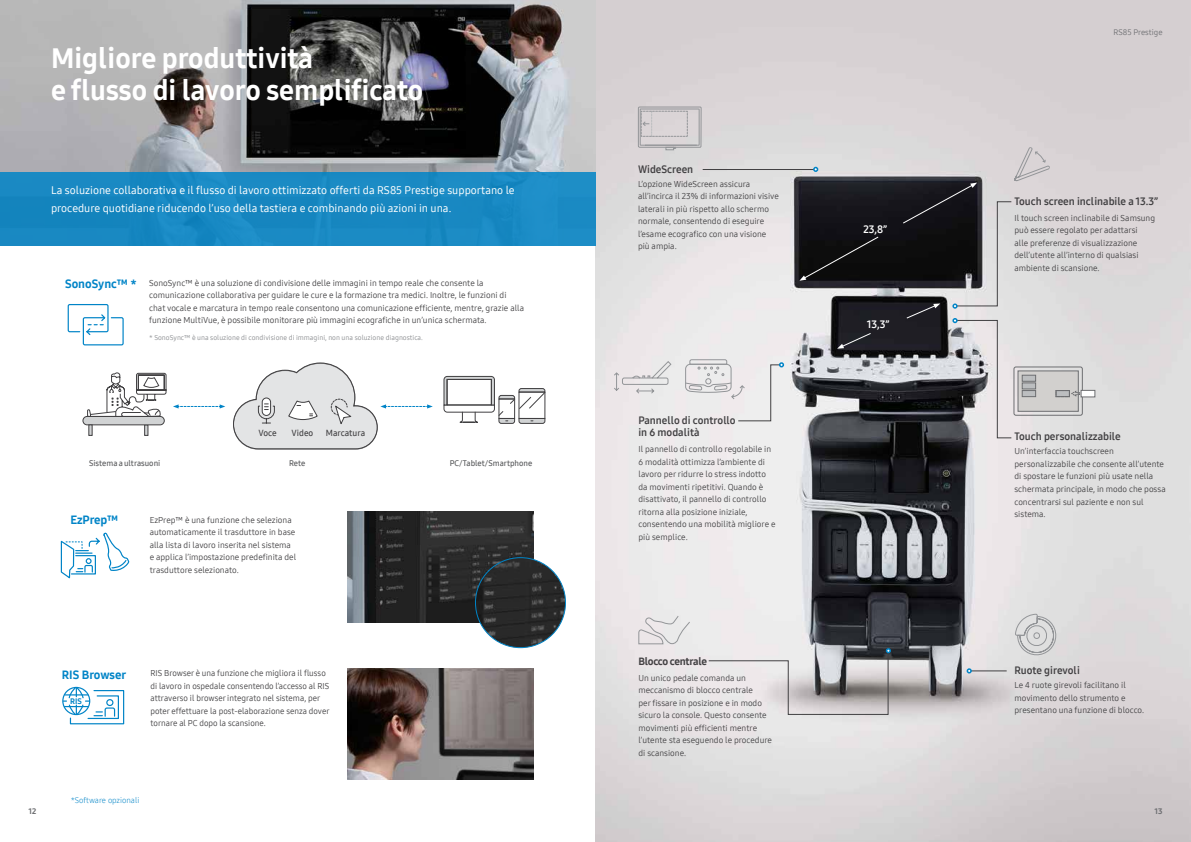
<style>
.page{position:relative;width:1191px;height:842px;background:#fff}
.page>*{position:absolute;margin:0;border:0;box-sizing:border-box;transform-origin:0 0}
.t1{font:28px/32px "Samsung One 800";color:#fff}
.t2{font:12px "Samsung One 800";color:#0084c7}
.t3{font:11px/18px "Samsung One 500";color:#fff}
.t4{font:10.5px/12px "Samsung One 700";color:#414042}
.t5{font:10.5px "Samsung One 800";letter-spacing:-.03em;color:#414042}
.t6{font:10.5px "Samsung One 700";color:#fff}
.t7{font:8.6px "Samsung One 600";color:#414042}
.t8{font:8.5px/12.5px "Samsung One 400";color:#414042}
.t9{font:8px "Samsung One 600";color:#58595b}
.t10{font:8px "Samsung One 300";color:#0084c7}
.t11{font:8px "Samsung One 400";color:#6d6e71}
.t12{font:8px "Samsung One 800";color:#6d6e71}
.t13{font:8px "Samsung One 800";color:#0084c7}
.t14{font:7px "Samsung One 500";color:#939598}
</style>
<div class="page">
<img style="left:596px;top:0;width:595px;height:842px">
<hr style="left:702px;top:169px;width:113px;height:1px;background:#414042">
<svg style="left:613px;top:361px;width:59px;height:33px;background:#e1dee0"></svg>
<svg style="left:813px;top:167px;width:5px;height:5px"></svg>
<svg style="left:685px;top:359px;width:99px;height:62px;background:#e5e3e4"></svg>
<hr style="left:969px;top:671px;width:37px;height:1px;background:#414042">
<svg style="left:966px;top:668px;width:5px;height:5px"></svg>
<svg style="left:708px;top:648px;width:183px;height:67px;background:#c8c5c7"></svg>
<svg style="left:638px;top:615px;width:52px;height:29px;background:#e1dfe0"></svg>
<svg style="left:1014px;top:614px;width:44px;height:65px;background:#d4d4d5"></svg>
<img style="left:0;top:0;width:595px;height:172px">
<svg style="left:67px;top:304px;width:57px;height:42px"></svg>
<div style="left:0;top:172px;width:595px;height:74px;background:#1989c3"></div>
<div style="left:1013px;top:367px;width:69px;height:48px;border:1px solid #6d6e71;border-radius:2px"></div>
<div style="left:1080px;top:390px;width:15px;height:7px;background:#fff;border:1px solid #6d6e71"></div>
<img style="left:347px;top:669px;width:186px;height:110px">
<img style="left:347px;top:511px;width:186px;height:111px">
<svg style="left:837px;top:332px;width:34px;height:17px"></svg>
<svg style="left:799px;top:236px;width:80px;height:45px;background:#131314"></svg>
<svg style="left:902px;top:147px;width:178px;height:291px;background:#9f9d9f"></svg>
<svg style="left:637px;top:106px;width:65px;height:44px;background:#ccc8ca"></svg>
<svg style="left:60px;top:533px;width:70px;height:46px"></svg>
<img style="left:475px;top:558px;width:90px;height:90px;border-radius:45px">
<div style="left:62px;top:687px;width:28px;height:28px;border:1px solid #0084c7;border-radius:50%"></div>
<svg style="left:63px;top:686px;width:62px;height:39px"></svg>
<svg style="left:173px;top:404px;width:52px;height:4px"></svg>
<svg style="left:144px;top:425px;width:4px;height:11px"></svg>
<div style="left:83px;top:416px;width:81px;height:9px;background:#d1d3d4;border-radius:4px"></div>
<div style="left:83px;top:416px;width:82px;height:9px;border:1px solid #414042;border-radius:4px"></div>
<svg style="left:88px;top:424px;width:4px;height:12px"></svg>
<svg style="left:87px;top:372px;width:80px;height:51px"></svg>
<svg style="left:443px;top:376px;width:102px;height:48px"></svg>
<svg style="left:233px;top:362px;width:200px;height:88px"></svg>
<h1 class="t1" style="left:51px;top:41px;width:374px">Migliore produttività<br>e flusso di lavoro semplificato</h1>
<p class="t3" style="left:51px;top:181px;width:465px">La soluzione collaborativa e il flusso di lavoro ottimizzato offerti da RS85 Prestige supportano le procedure quotidiane riducendo l’uso della tastiera e combinando più azioni in una.</p>
<h2 class="t2" style="left:65px;top:276px;width:73px">SonoSync™ *</h2>
<p class="t8" style="left:149px;top:276px;width:376px">SonoSync™ è una soluzione di condivisione delle immagini in tempo reale che consente la comunicazione collaborativa per guidare le cure e la formazione tra medici. Inoltre, le funzioni di chat vocale e marcatura in tempo reale consentono una comunicazione efficiente, mentre, grazie alla funzione MultiVue, è possibile monitorare più immagini ecografiche in un’unica schermata.</p>
<p class="t14" style="left:149px;top:333px;width:275px">* SonoSync™ è una soluzione di condivisione di immagini, non una soluzione diagnostica.</p>
<p class="t7" style="left:258px;top:427px;width:20px">Voce</p>
<p class="t7" style="left:291px;top:427px;width:23px">Video</p>
<p class="t7" style="left:326px;top:427px;width:41px">Marcatura</p>
<p class="t9" style="left:89px;top:458px;width:73px">Sistema a ultrasuoni</p>
<p class="t9" style="left:289px;top:458px;width:18px">Rete</p>
<p class="t9" style="left:450px;top:458px;width:84px">PC/Tablet/Smartphone</p>
<h2 class="t2" style="left:70px;top:512px;width:50px">EzPrep™</h2>
<p class="t8" style="left:150px;top:513px;width:148px">EzPrep™ è una funzione che seleziona automaticamente il trasduttore in base alla lista di lavoro inserita nel sistema e applica l’impostazione predefinita del trasduttore selezionato.</p>
<h2 class="t2" style="left:62px;top:667px;width:66px">RIS Browser</h2>
<p class="t8" style="left:151px;top:667px;width:180px">RIS Browser è una funzione che migliora il flusso di lavoro in ospedale consentendo l’accesso al RIS attraverso il browser integrato nel sistema, per poter effettuare la post-elaborazione senza dover tornare al PC dopo la scansione.</p>
<p class="t13" style="left:70px;top:695px;width:13px">RIS</p>
<p class="t10" style="left:71px;top:795px;width:70px">*Software opzionali</p>
<p class="t4" style="left:638px;top:163px;width:57px">WideScreen</p>
<p class="t8" style="left:638px;top:178px;width:142px">L’opzione WideScreen assicura all’incirca il 23% di informazioni visive laterali in più rispetto allo schermo normale, consentendo di eseguire l’esame ecografico con una visione più ampia.</p>
<p class="t4" style="left:638px;top:415px;width:99px">Pannello di controllo in 6 modalità</p>
<p class="t8" style="left:638px;top:443px;width:139px">Il pannello di controllo regolabile in 6 modalità ottimizza l’ambiente di lavoro per ridurre lo stress indotto da movimenti ripetitivi. Quando è disattivato, il pannello di controllo ritorna alla posizione iniziale, consentendo una mobilità migliore e più semplice.</p>
<p class="t5" style="left:638px;top:654px;width:70px">Blocco centrale</p>
<p class="t8" style="left:638px;top:671px;width:135px">Un unico pedale comanda un meccanismo di blocco centrale<br>per fissare in posizione e in modo sicuro la console. Questo consente movimenti più efficienti mentre l’utente sta eseguendo le procedure di scansione.</p>
<p class="t6" style="left:863px;top:222px;width:25px">23,8”</p>
<p class="t6" style="left:866px;top:318px;width:24px">13,3”</p>
<p class="t11" style="left:1113px;top:27px;width:51px">RS85 Prestige</p>
<p class="t4" style="left:1014px;top:195px;width:145px">Touch screen inclinabile a 13.3”</p>
<p class="t8" style="left:1014px;top:212px;width:142px">Il touch screen inclinabile di Samsung può essere regolato per adattarsi<br>alle preferenze di visualizzazione dell’utente all’interno di qualsiasi ambiente di scansione.</p>
<p class="t4" style="left:1014px;top:431px;width:108px">Touch personalizzabile</p>
<p class="t8" style="left:1014px;top:445px;width:153px">Un’interfaccia touchscreen personalizzabile che consente all’utente di spostare le funzioni più usate nella schermata principale, in modo che possa concentrarsi sul paziente e non sul sistema.</p>
<p class="t4" style="left:1014px;top:664px;width:67px">Ruote girevoli</p>
<p class="t8" style="left:1014px;top:679px;width:131px">Le 4 ruote girevoli facilitano il movimento dello strumento e presentano una funzione di blocco.</p>
<p class="t12" style="left:28px;top:805px;width:9px">12</p>
<p class="t12" style="left:1154px;top:805px;width:10px">13</p>
</div>
